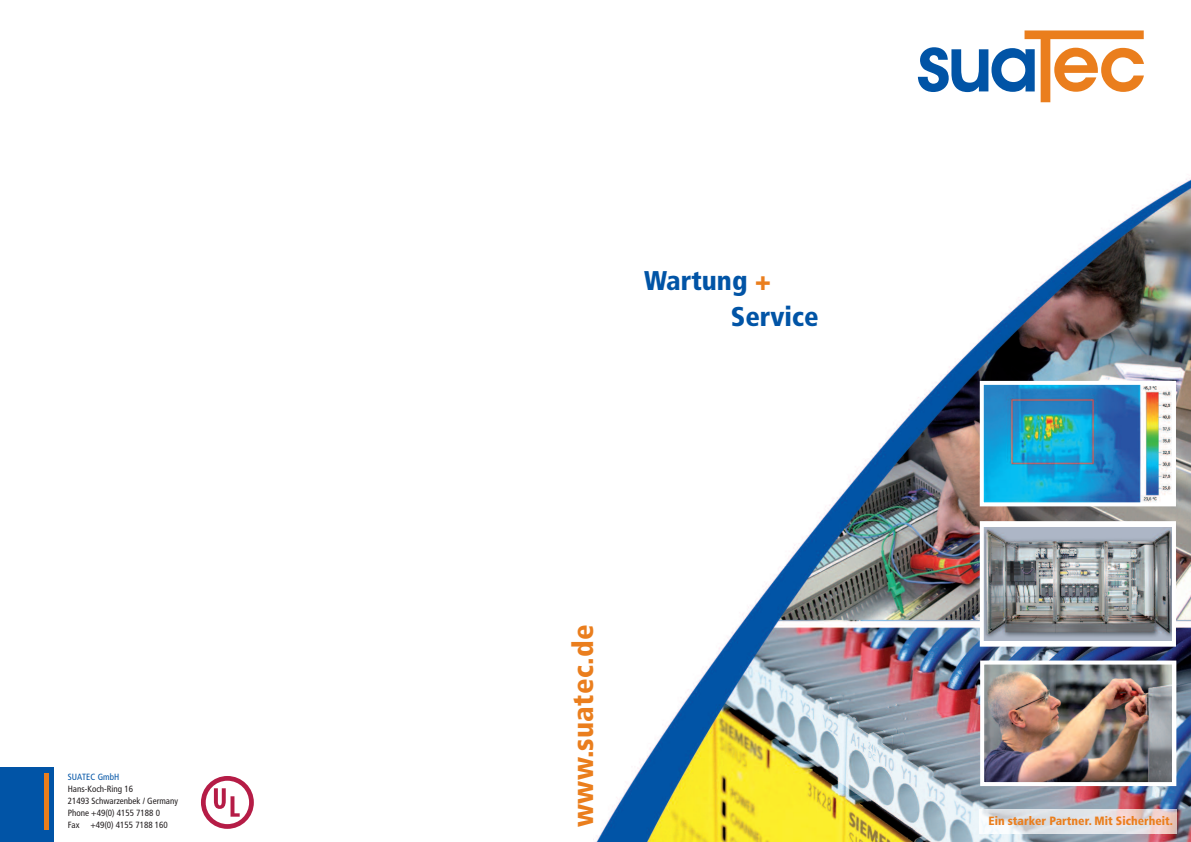
<style>
.page{position:relative;width:1191px;height:842px;background:#fff}
.page>*{position:absolute;margin:0;border:0;box-sizing:border-box;transform-origin:0 0}
.t1{font:900 condensed 29px "Frutiger";letter-spacing:.01em;color:#ea7e1d}
.t2{font:900 condensed 27.1px/36.6px "Frutiger";color:#0154a6}
.t3{font:900 condensed 12px "Frutiger";color:#ea7e1d}
.t4{font:condensed 9px/12px "Frutiger";color:#231f20}
.t5{font:condensed 9px "Frutiger";color:#0154a6}
.s1{font-style:italic;font-stretch:normal;color:#ea7e1d}
</style>
<div class="page">
<img style="left:593px;top:178px;width:598px;height:664px">
<img style="left:985px;top:665px;width:186px;height:116px">
<div style="left:980px;top:660px;width:196px;height:126px;border:4px solid #fff"></div>
<img style="left:980px;top:809px;width:196px;height:25px">
<img style="left:984px;top:527px;width:187px;height:114px">
<div style="left:979px;top:521px;width:197px;height:126px;border:4px solid #fff"></div>
<img style="left:984px;top:386px;width:187px;height:115px">
<div style="left:979px;top:381px;width:197px;height:125px;border:4px solid #fff"></div>
<svg style="left:918px;top:30px;width:226px;height:72px"></svg>
<div style="left:0;top:767px;width:53px;height:75px;background:#0154a6"></div>
<hr style="left:45px;top:773px;width:4px;height:56px;background:#ea7e1d">
<svg style="left:201px;top:776px;width:53px;height:53px"></svg>
<p class="t5" style="left:68px;top:773px;width:53px">SUATEC GmbH</p>
<p class="t4" style="left:68px;top:783px;width:112px">Hans-Koch-Ring 16<br>21493 Schwarzenbek / Germany<br>Phone +49(0) 4155 7188 0<br>Fax +49(0) 4155 7188 160</p>
<h2 class="t2" style="left:731px;top:264px;width:89px;text-indent:-87px">Wartung <span class="s1">+<br></span>Service</h2>
<h1 class="t1" style="left:571px;top:827px;width:204px;rotate:-90deg">www.suatec.de</h1>
<h3 class="t3" style="left:988px;top:816px;width:186px">Ein starker Partner. Mit Sicherheit.</h3>
</div>
